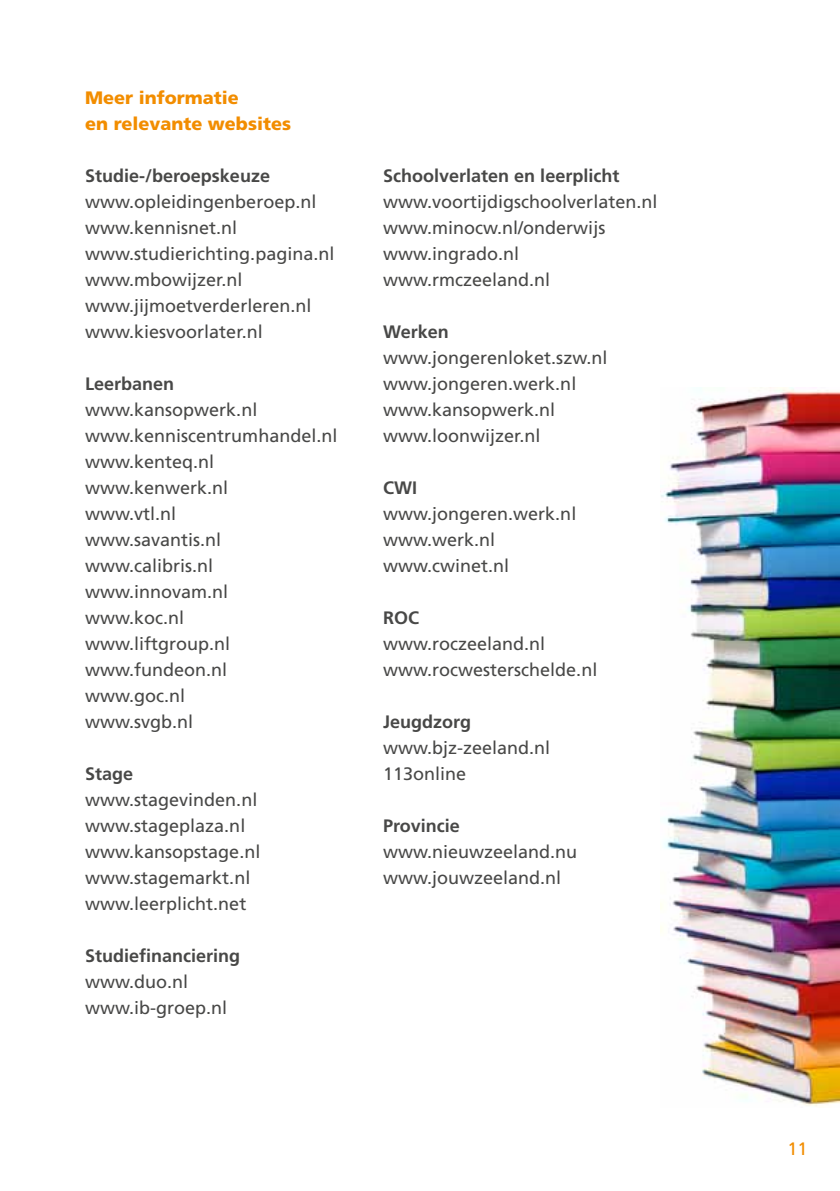
<style>
.page{position:relative;width:840px;height:1191px;background:#fff}
.page>*{position:absolute;margin:0;border:0;box-sizing:border-box;transform-origin:0 0}
.t1{font:18px/26px "Frutiger CE";color:#484847}
.t2{font:700 18px "Frutiger CE";color:#484847}
.t3{font:900 18px/26px "Frutiger CE";color:#f28d00}
.t4{font:18px "Frutiger CE";color:#f28d00}
</style>
<div class="page">
<img style="left:660px;top:388px;width:179px;height:719px">
<p class="t3" style="left:85px;top:85px;width:207px">Meer informatie<br>en relevante websites</p>
<p class="t2" style="left:85px;top:165px;width:186px">Studie-/beroepskeuze</p>
<p class="t1" style="left:85px;top:189px;width:251px">www.opleidingenberoep.nl www.kennisnet.nl www.studierichting.pagina.nl www.mbowijzer.nl www.jijmoetverderleren.nl www.kiesvoorlater.nl</p>
<p class="t2" style="left:85px;top:373px;width:91px">Leerbanen</p>
<p class="t1" style="left:85px;top:397px;width:254px">www.kansopwerk.nl www.kenniscentrumhandel.nl www.kenteq.nl www.kenwerk.nl<br>www.vtl.nl<br>www.savantis.nl www.calibris.nl www.innovam.nl<br>www.koc.nl<br>www.liftgroup.nl www.fundeon.nl<br>www.goc.nl<br>www.svgb.nl</p>
<p class="t2" style="left:85px;top:763px;width:50px">Stage</p>
<p class="t1" style="left:85px;top:787px;width:177px">www.stagevinden.nl www.stageplaza.nl www.kansopstage.nl www.stagemarkt.nl www.leerplicht.net</p>
<p class="t2" style="left:85px;top:945px;width:157px">Studiefinanciering</p>
<p class="t1" style="left:85px;top:968px;width:144px">www.duo.nl www.ib-groep.nl</p>
<p class="t2" style="left:383px;top:165px;width:238px">Schoolverlaten en leerplicht</p>
<p class="t1" style="left:383px;top:188px;width:276px">www.voortijdigschoolverlaten.nl www.minocw.nl/onderwijs www.ingrado.nl www.rmczeeland.nl</p>
<p class="t2" style="left:383px;top:321px;width:67px">Werken</p>
<p class="t1" style="left:383px;top:344px;width:226px">www.jongerenloket.szw.nl www.jongeren.werk.nl www.kansopwerk.nl www.loonwijzer.nl</p>
<p class="t2" style="left:383px;top:477px;width:36px">CWI</p>
<p class="t1" style="left:383px;top:500px;width:195px">www.jongeren.werk.nl www.werk.nl www.cwinet.nl</p>
<p class="t2" style="left:383px;top:607px;width:37px">ROC</p>
<p class="t1" style="left:383px;top:630px;width:216px">www.roczeeland.nl www.rocwesterschelde.nl</p>
<p class="t2" style="left:383px;top:711px;width:90px">Jeugdzorg</p>
<p class="t1" style="left:383px;top:734px;width:169px">www.bjz-zeeland.nl<br>113online</p>
<p class="t2" style="left:383px;top:815px;width:78px">Provincie</p>
<p class="t1" style="left:383px;top:838px;width:196px">www.nieuwzeeland.nu www.jouwzeeland.nl</p>
<p class="t4" style="left:787px;top:1138px;width:22px">11</p>
</div>
